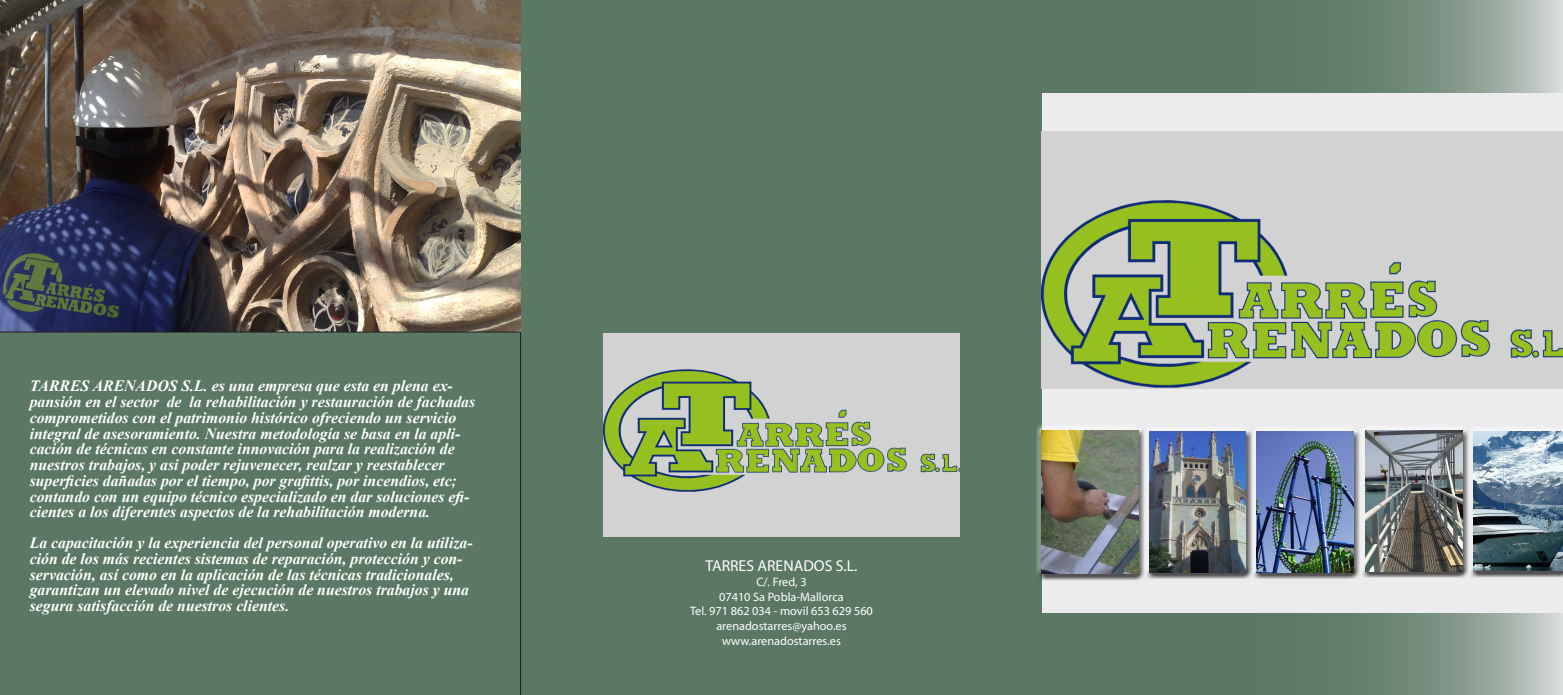
<style>
.page{position:relative;width:1563px;height:695px;background:#fff}
.page>*{position:absolute;margin:0;border:0;box-sizing:border-box;transform-origin:0 0}
.Cuerpo_azul{font:italic 700 15.75px/15.8px "Times New Roman";color:#fff}
.Nombre_de_la_empresa{font:15.75px "Myriad Pro";color:#fff}
.Dirección{font:12.25px "Myriad Pro";color:#fff}
</style>
<div class="page">
<div style="left:1042px;top:0;width:521px;height:694px;background:#ececee"></div>
<div style="left:521px;top:0;width:521px;height:694px;background:#5a7864"></div>
<svg style="left:1042px;top:0;width:521px;height:93px;background:#6f8978"></svg>
<div style="left:1036px;top:426px;width:109px;height:154px;background:#231f20;opacity:.75"></div>
<img style="left:1042px;top:431px;width:96px;height:142px">
<div style="left:1251px;top:427px;width:109px;height:152px;background:#231f20;opacity:.75"></div>
<img style="left:1257px;top:432px;width:96px;height:140px">
<div style="left:1143px;top:425px;width:108px;height:152px;background:#f0f0f2"></div>
<div style="left:1144px;top:427px;width:108px;height:152px;background:#231f20;opacity:.75"></div>
<img style="left:1149px;top:432px;width:97px;height:140px">
<img style="left:1042px;top:131px;width:521px;height:257px">
<svg style="left:1042px;top:613px;width:521px;height:81px;background:#6f8978"></svg>
<div style="left:1360px;top:426px;width:109px;height:152px;background:#231f20;opacity:.75"></div>
<img style="left:1365px;top:431px;width:97px;height:140px">
<div style="left:1468px;top:427px;width:95px;height:150px;background:#231f20;opacity:.75"></div>
<img style="left:1473px;top:432px;width:90px;height:138px">
<img style="left:604px;top:333px;width:355px;height:203px">
<img style="left:0;top:0;width:521px;height:331px">
<div style="left:0;top:331px;width:521px;height:363px;background:#5a7864"></div>
<div style="left:30px;top:380px;width:446px;height:267px;background:#5a7864"></div>
<p class="Cuerpo_azul" style="left:30px;top:377px;width:447px">TARRES ARENADOS S.L. es una empresa que esta en plena ex&shy;pansión en el sector de la rehabilitación y restauración de fachadas comprometidos con el patrimonio histórico ofreciendo un servicio integral de asesoramiento. Nuestra metodología se basa en la apli&shy;cación de técnicas en constante innovación para la realización de nuestros trabajos, y asi poder rejuvenecer, realzar y reestablecer superficies dañadas por el tiempo, por grafittis, por incendios, etc; contando con un equipo técnico especializado en dar soluciones efi&shy;cientes a los diferentes aspectos de la rehabilitación moderna.</p>
<p class="Cuerpo_azul" style="left:30px;top:534px;width:444px">La capacitación y la experiencia del personal operativo en la utiliza&shy;ción de los más recientes sistemas de reparación, protección y con&shy;servación, así como en la aplicación de las técnicas tradicionales, garantizan un elevado nivel de ejecución de nuestros trabajos y una segura satisfacción de nuestros clientes.</p>
<p class="Nombre_de_la_empresa" style="left:705px;top:556px;width:154px">TARRES ARENADOS S.L.</p>
<p class="Dirección" style="left:756px;top:574px;width:52px">C/. Fred, 3</p>
<p class="Dirección" style="left:719px;top:588px;width:126px">07410 Sa Pobla-Mallorca</p>
<p class="Dirección" style="left:690px;top:603px;width:184px">Tel. 971 862 034 - movil 653 629 560</p>
<p class="Dirección" style="left:716px;top:618px;width:132px">arenadostarres@yahoo.es</p>
<p class="Dirección" style="left:722px;top:633px;width:120px">www.arenadostarres.es</p>
</div>
